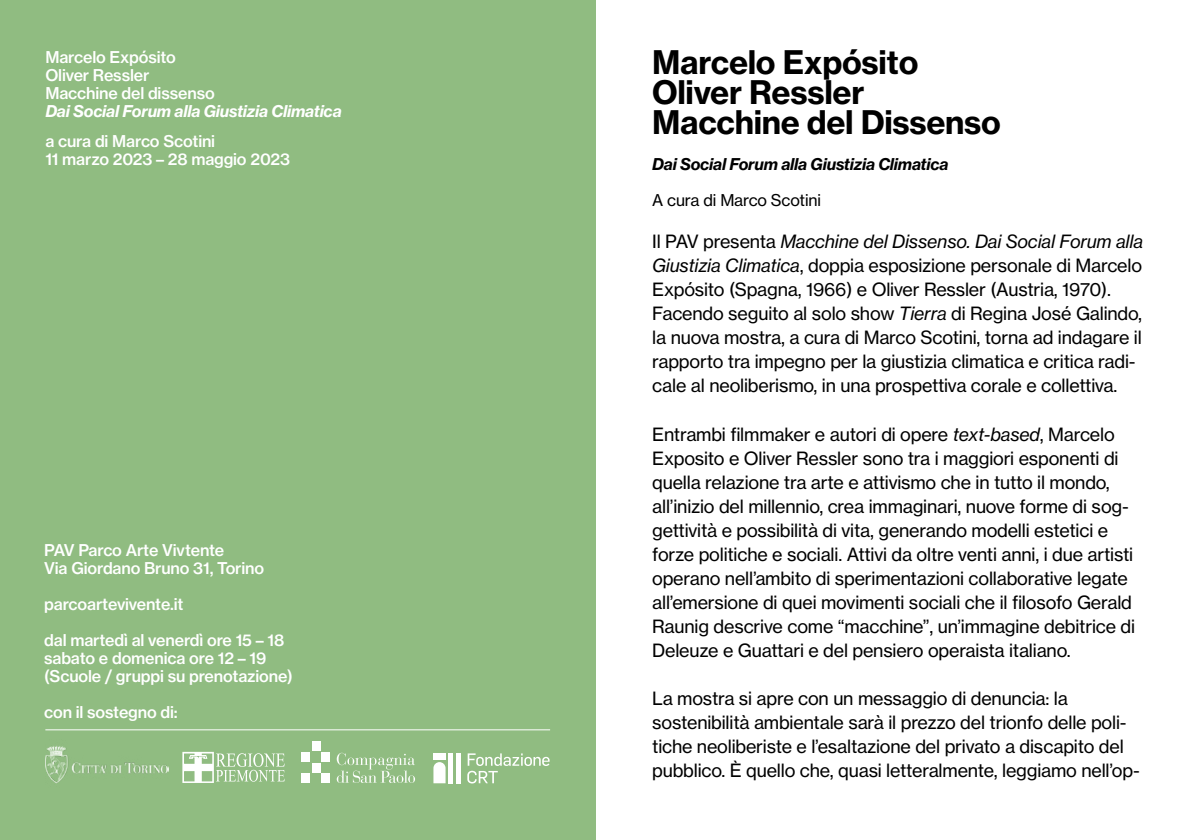
<style>
.page{position:relative;width:1191px;height:840px;background:#fff}
.page>*{position:absolute;margin:0;border:0;box-sizing:border-box;transform-origin:0 0}
.t1{font:32px/30px "N Haas Grotesk TX Pro 75 Bd";letter-spacing:-.01em;color:#000}
.t2{font:18px/24px "N Haas Grotesk TX Pro 55 Rg";letter-spacing:-.01em;color:#000}
.t3{font:18px "N Haas Grotesk TX Pro 56 It";letter-spacing:-.01em;color:#000}
.t4{font:16px/18px "N Haas Grotesk TX Pro 65 Md";letter-spacing:-.01em;color:#fff}
.t5{font:16px "N Haas Grotesk TX Pro 76 Bd It";letter-spacing:-.01em;color:#000}
.t6{font:16px "N Haas Grotesk TX Pro 76 Bd It";letter-spacing:-.01em;color:#fff}
.t7{font:16px "N Haas Grotesk TX Pro 55 Rg";letter-spacing:-.01em;color:#000}
.s1{font-family:"N Haas Grotesk TX Pro 55 Rg"}
.s2{font-family:"N Haas Grotesk TX Pro 56 It"}
</style>
<div class="page">
<div style="left:0;top:0;width:595px;height:839px;background:#90bc81"></div>
<hr style="left:45px;top:729px;width:505px;height:1px;background:#fff">
<div style="left:311px;top:762px;width:9px;height:10px;background:#fff"></div>
<div style="left:311px;top:741px;width:9px;height:9px;background:#fff"></div>
<div style="left:301px;top:752px;width:9px;height:9px;background:#fff"></div>
<div style="left:301px;top:773px;width:9px;height:9px;background:#fff"></div>
<div style="left:321px;top:752px;width:9px;height:9px;background:#fff"></div>
<div style="left:321px;top:773px;width:9px;height:9px;background:#fff"></div>
<svg style="left:337px;top:752px;width:78px;height:30px"></svg>
<div style="left:448px;top:752px;width:5px;height:30px;background:#fff"></div>
<div style="left:456px;top:752px;width:5px;height:30px;background:#fff"></div>
<svg style="left:433px;top:762px;width:12px;height:20px"></svg>
<div style="left:433px;top:752px;width:12px;height:6px;background:#fff"></div>
<svg style="left:467px;top:753px;width:82px;height:30px"></svg>
<svg style="left:216px;top:753px;width:69px;height:28px"></svg>
<svg style="left:182px;top:751px;width:32px;height:31px"></svg>
<div style="left:202px;top:770px;width:10px;height:11px;background:#90bc81;border:1px solid #90bc81"></div>
<div style="left:184px;top:770px;width:10px;height:11px;background:#90bc81;border:1px solid #90bc81"></div>
<div style="left:184px;top:753px;width:10px;height:10px;background:#90bc81;border:1px solid #90bc81"></div>
<div style="left:202px;top:753px;width:10px;height:10px;background:#90bc81;border:1px solid #90bc81"></div>
<svg style="left:189px;top:754px;width:18px;height:4px"></svg>
<img style="left:45px;top:746px;width:123px;height:38px">
<p class="t4" style="left:45px;top:48px;width:171px">Marcelo Expósito<br>Oliver Ressler<br>Macchine del dissenso</p>
<p class="t6" style="left:45px;top:101px;width:298px">Dai Social Forum alla Giustizia Climatica</p>
<p class="t4" style="left:45px;top:132px;width:246px">a cura di Marco Scotini<br>11 marzo 2023 – 28 maggio 2023</p>
<p class="t4" style="left:44px;top:540px;width:221px">PAV Parco Arte Vivtente<br>Via Giordano Bruno 31, Torino</p>
<p class="t4" style="left:44px;top:594px;width:141px">parcoartevivente.it</p>
<p class="t4" style="left:44px;top:630px;width:250px">dal martedì al venerdì ore 15 – 18 sabato e domenica ore 12 – 19 (Scuole / gruppi su prenotazione)</p>
<p class="t4" style="left:44px;top:702px;width:135px">con il sostegno di:</p>
<h1 class="t1" style="left:652px;top:47px;width:350px">Marcelo Expósito<br>Oliver Ressler<br>Macchine del Dissenso</h1>
<p class="t5" style="left:652px;top:154px;width:298px">Dai Social Forum alla Giustizia Climatica</p>
<p class="t7" style="left:652px;top:190px;width:170px">A cura di Marco Scotini</p>
<p class="t3" style="left:652px;top:230px;width:492px"><span class="s1">Il PAV presenta</span> Macchine del Dissenso. Dai Social Forum alla</p>
<p class="t2" style="left:652px;top:253px;width:491px"><span class="s2">Giustizia Climatica</span>, doppia esposizione personale di Marcelo Expósito (Spagna, 1966) e Oliver Ressler (Austria, 1970).<br>Facendo seguito al solo show <span class="s2">Tierra</span> di Regina José Galindo, la nuova mostra, a cura di Marco Scotini, torna ad indagare il rapporto tra impegno per la giustizia climatica e critica radi&shy;cale al neoliberismo, in una prospettiva corale e collettiva.</p>
<p class="t2" style="left:652px;top:421px;width:484px">Entrambi filmmaker e autori di opere <span class="s2">text-based</span>, Marcelo Exposito e Oliver Ressler sono tra i maggiori esponenti di quella relazione tra arte e attivismo che in tutto il mondo, all’inizio del millennio, crea immaginari, nuove forme di sog&shy;gettività e possibilità di vita, generando modelli estetici e forze politiche e sociali. Attivi da oltre venti anni, i due artisti operano nell’ambito di sperimentazioni collaborative legate all’emersione di quei movimenti sociali che il filosofo Gerald Raunig descrive come “macchine”, un’immagine debitrice di Deleuze e Guattari e del pensiero operaista italiano.</p>
<p class="t2" style="left:652px;top:685px;width:489px">La mostra si apre con un messaggio di denuncia: la sostenibilità ambientale sarà il prezzo del trionfo delle poli&shy;tiche neoliberiste e l’esaltazione del privato a discapito del pubblico. È quello che, quasi letteralmente, leggiamo nell’op-</p>
</div>
